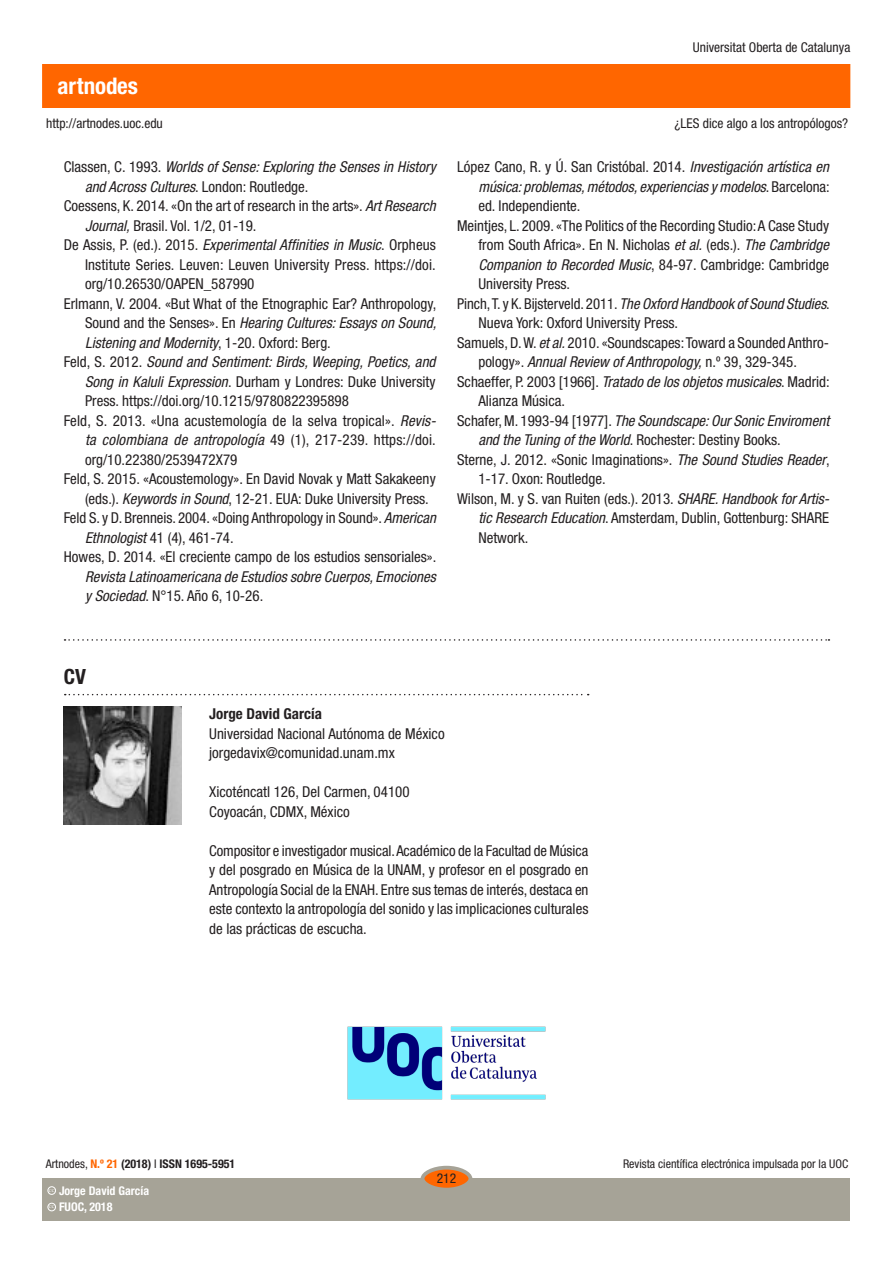
<style>
.page{position:relative;width:893px;height:1263px;background:#fff}
.page>*{position:absolute;margin:0;border:0;box-sizing:border-box;transform-origin:0 0}
.t1{font:700 condensed 22.95px "Helvetica Neue LT Std";color:#fff}
.t2{font:700 condensed 21px "Helvetica Neue LT Std";color:#231f20}
.BIBLIOGRAFIA{font:condensed 15px/19.5px "Helvetica Neue LT Std";color:#231f20}
.text_general_primerp{font:condensed 15px/19.5px "Helvetica Neue LT Std";color:#231f20;text-align:justify}
.BIBLIOGRAFIA-2{font:italic condensed 15px/19.5px "Helvetica Neue LT Std";color:#231f20}
.text_general_primerp-2{font:700 condensed 15px "Helvetica Neue LT Std";color:#231f20}
.t3{font:condensed 13.5px "Helvetica Neue LT Std";color:#231f20}
.t4{font:condensed 12px "Helvetica Neue LT Std";color:#231f20}
.t5{font:700 condensed 12px "Helvetica Neue LT Std";color:#231f20}
.t6{font:700 condensed 12px "Helvetica Neue LT Std";color:#fff}
.t7{font:600 3.9px "Adobe Caslon Pro";color:#fff}
.s1{font-style:normal}
.s2{font-style:italic}
.s3{font-weight:400}
.s4{color:#f60}
</style>
<div class="page">
<div style="left:43px;top:65px;width:807px;height:42px;background:#f60"></div>
<img style="left:347px;top:1026px;width:199px;height:74px">
<div style="left:43px;top:1178px;width:807px;height:42px;background:#a6a397"></div>
<div style="left:422px;top:1168px;width:48px;height:21px;background:#f60;border-radius:50%"></div>
<div style="left:421px;top:1166px;width:51px;height:25px;border:4px solid #a6a397;border-radius:50%"></div>
<div style="left:48px;top:1203px;width:8px;height:8px;border:1px solid #fff;border-radius:50%"></div>
<div style="left:48px;top:1186px;width:8px;height:8px;border:1px solid #fff;border-radius:50%"></div>
<img style="left:64px;top:707px;width:118px;height:118px">
<svg style="left:65px;top:694px;width:524px;height:1px"></svg>
<svg style="left:65px;top:639px;width:764px;height:2px"></svg>
<h1 class="t1" style="left:58px;top:72px;width:82px">artnodes</h1>
<p class="t3" style="left:46px;top:115px;width:118px">http://artnodes.uoc.edu</p>
<p class="BIBLIOGRAFIA-2" style="left:85px;top:158px;width:352px;text-indent:-21px"><span class="s1">Classen, C. 1993.</span> Worlds of Sense: Exploring the Senses in History and Across Cultures<span class="s1">. London: Routledge.</span></p>
<p class="BIBLIOGRAFIA" style="left:85px;top:196px;width:352px;text-indent:-21px">Coessens, K. 2014. «On the art of research in the arts». <span class="s2">Art Research<br>Journal,</span> Brasil. Vol. 1/2, 01-19.</p>
<p class="BIBLIOGRAFIA" style="left:85px;top:235px;width:352px;text-align:justify;text-indent:-21px">De Assis, P. (ed.). 2015. <span class="s2">Experimental Affinities in Music</span>. Orpheus Institute Series. Leuven: Leuven University Press. https://doi. org/10.26530/OAPEN_587990</p>
<p class="BIBLIOGRAFIA" style="left:85px;top:294px;width:353px;text-align:justify;text-indent:-21px">Erlmann, V. 2004. «But What of the Etnographic Ear? Anthropology, Sound and the Senses». En <span class="s2">Hearing Cultures: Essays on Sound, Listening and Modernity</span>, 1-20. Oxford: Berg.</p>
<p class="BIBLIOGRAFIA" style="left:85px;top:352px;width:352px;text-align:justify;text-indent:-21px">Feld, S. 2012. <span class="s2">Sound and Sentiment: Birds, Weeping, Poetics, and Song in Kaluli Expression</span>. Durham y Londres: Duke University Press. https://doi.org/10.1215/9780822395898</p>
<p class="BIBLIOGRAFIA" style="left:85px;top:411px;width:353px;text-align:justify;text-indent:-21px">Feld, S. 2013. «Una acustemología de la selva tropical». <span class="s2">Revis&shy;ta colombiana de antropología</span> 49 (1), 217-239. https://doi. org/10.22380/2539472X79</p>
<p class="BIBLIOGRAFIA" style="left:85px;top:469px;width:352px;text-indent:-21px">Feld, S. 2015. «Acoustemology». En David Novak y Matt Sakakeeny (eds.). <span class="s2">Keywords in Sound</span>, 12-21. EUA: Duke University Press.</p>
<p class="BIBLIOGRAFIA" style="left:85px;top:508px;width:352px;text-indent:-21px">Feld S. y D. Brenneis. 2004. «Doing Anthropology in Sound». <span class="s2">American<br>Ethnologist</span> 41 (4), 461-74.</p>
<p class="BIBLIOGRAFIA" style="left:85px;top:547px;width:353px;text-align:justify;text-indent:-21px">Howes, D. 2014. «El creciente campo de los estudios sensoriales».<br><span class="s2">Revista Latinoamericana de Estudios sobre Cuerpos, Emociones y Sociedad</span>. N°15. Año 6, 10-26.</p>
<p class="t3" style="left:693px;top:40px;width:159px">Universitat Oberta de Catalunya</p>
<p class="t3" style="left:675px;top:115px;width:175px">¿LES dice algo a los antropólogos?</p>
<p class="BIBLIOGRAFIA-2" style="left:478px;top:158px;width:353px;text-align:justify;text-indent:-21px"><span class="s1">López Cano, R. y Ú. San Cristóbal. 2014.</span> Investigación artística en música: problemas, métodos, experiencias y modelos<span class="s1">. Barcelona: ed. Independiente.</span></p>
<p class="BIBLIOGRAFIA" style="left:478px;top:216px;width:352px;text-align:justify;text-indent:-21px">Meintjes, L. 2009. «The Politics of the Recording Studio: A Case Study from South Africa». En N. Nicholas <span class="s2">et al.</span> (eds.). <span class="s2">The Cambridge Companion to Recorded Music</span>, 84-97. Cambridge: Cambridge University Press.</p>
<p class="BIBLIOGRAFIA" style="left:478px;top:294px;width:353px;text-indent:-21px">Pinch, T. y K. Bijsterveld. 2011. <span class="s2">The Oxford Handbook of Sound Studies</span>.<br>Nueva York: Oxford University Press.</p>
<p class="BIBLIOGRAFIA" style="left:478px;top:333px;width:352px;text-indent:-21px">Samuels, D. W. <span class="s2">et al.</span> 2010. «Soundscapes: Toward a Sounded Anthro&shy;pology». <span class="s2">Annual Review of Anthropology,</span> n.º 39, 329-345.</p>
<p class="BIBLIOGRAFIA" style="left:478px;top:372px;width:353px;text-indent:-21px">Schaeffer, P. 2003 [1966]. <span class="s2">Tratado de los objetos musicales</span>. Madrid:<br>Alianza Música.</p>
<p class="BIBLIOGRAFIA-2" style="left:478px;top:411px;width:352px;text-indent:-21px"><span class="s1">Schafer, M. 1993-94 [1977].</span> The Soundscape: Our Sonic Enviroment and the Tuning of the World<span class="s1">. Rochester: Destiny Books.</span></p>
<p class="BIBLIOGRAFIA" style="left:478px;top:450px;width:353px;text-indent:-21px">Sterne, J. 2012. «Sonic Imaginations». <span class="s2">The Sound Studies Reader</span>,<br>1-17. Oxon: Routledge.</p>
<p class="BIBLIOGRAFIA" style="left:478px;top:489px;width:353px;text-align:justify;text-indent:-21px">Wilson, M. y S. van Ruiten (eds.). 2013. <span class="s2">SHARE. Handbook for Artis&shy;tic Research Education</span>. Amsterdam, Dublin, Gottenburg: SHARE Network.</p>
<p class="t2" style="left:64px;top:664px;width:24px">CV</p>
<p class="text_general_primerp-2" style="left:209px;top:705px;width:114px">Jorge David García</p>
<p class="text_general_primerp" style="left:209px;top:724px;width:237px">Universidad Nacional Autónoma de México</p>
<p class="text_general_primerp" style="left:209px;top:743px;width:187px">jorgedavix@comunidad.unam.mx</p>
<p class="text_general_primerp" style="left:209px;top:782px;width:202px">Xicoténcatl 126, Del Carmen, 04100</p>
<p class="text_general_primerp" style="left:209px;top:802px;width:142px">Coyoacán, CDMX, México</p>
<p class="text_general_primerp" style="left:209px;top:841px;width:381px">Compositor e investigador musical. Académico de la Facultad de Música y del posgrado en Música de la UNAM, y profesor en el posgrado en Antropología Social de la ENAH. Entre sus temas de interés, destaca en este contexto la antropología del sonido y las implicaciones culturales de las prácticas de escucha.</p>
<p class="t5" style="left:46px;top:1157px;width:191px"><span class="s3">Artnodes,</span> <span class="s4">N.º 21</span> (2018) <span class="s3">I</span> ISSN 1695-5951</p>
<p class="t7" style="left:49px;top:1205px;width:7px">CC</p>
<p class="t6" style="left:59px;top:1200px;width:55px">FUOC, 2018</p>
<p class="t6" style="left:59px;top:1183px;width:92px">Jorge David García</p>
<p class="t7" style="left:49px;top:1188px;width:7px">CC</p>
<p class="t3" style="left:437px;top:1171px;width:21px">212</p>
<p class="t4" style="left:623px;top:1157px;width:227px">Revista científica electrónica impulsada por la UOC</p>
</div>
